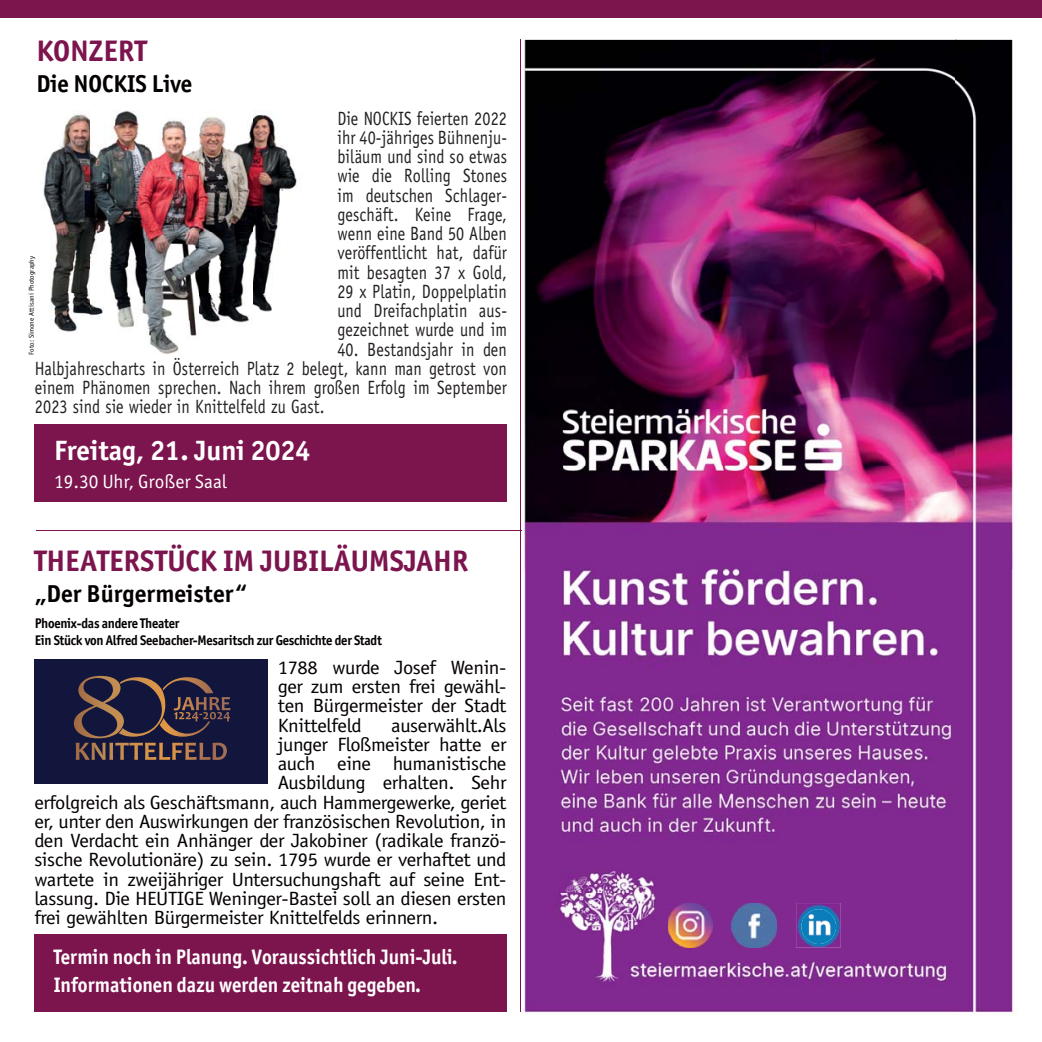
<style>
.page{position:relative;width:1042px;height:1042px;background:#fff}
.page>*{position:absolute;margin:0;border:0;box-sizing:border-box;transform-origin:0 0}
.t1{font:700 29.75px "Officina Sans ITC Pro";color:#7c144d}
.t2{font:700 28px "Officina Sans ITC Pro";color:#fff}
.t3{font:700 24.5px "Officina Sans ITC Pro";color:#050000}
.t4{font:700 21px/28px "Officina Sans ITC Pro";color:#fff;scale:.93 1}
.t5{font:19.25px/19.2px "Officina Sans Std";letter-spacing:-.02em;color:#050000;text-align:justify;scale:1.07 1}
.t6{font:19.25px/19.2px "Officina Sans Std";letter-spacing:.01em;color:#231f20;text-align:justify;scale:.84 1}
.t7{font:19.25px "Officina Sans ITC Pro";color:#fff}
.t8{font:700 14px/16.8px "Officina Sans ITC Pro";letter-spacing:-.02em;color:#050000;scale:.94 1}
.t9{font:7px "Officina Sans Std";color:#050000}
</style>
<div class="page">
<div style="left:0;top:0;width:1042px;height:17px;background:#7c144d"></div>
<div style="left:35px;top:425px;width:472px;height:77px;background:#7c144d"></div>
<hr style="left:36px;top:530px;width:485px;height:1px;background:#7c144d">
<hr style="left:520px;top:40px;width:1px;height:972px;background:#7c144d">
<div style="left:34px;top:934px;width:472px;height:77px;background:#7c144d"></div>
<div style="left:34px;top:660px;width:234px;height:124px;background:#12163c"></div>
<svg style="left:74px;top:676px;width:156px;height:62px"></svg>
<img style="left:43px;top:111px;width:254px;height:244px">
<img style="left:522px;top:40px;width:495px;height:973px">
<img style="left:732px;top:903px;width:44px;height:44px">
<img style="left:668px;top:903px;width:44px;height:44px">
<img style="left:796px;top:903px;width:45px;height:44px">
<img style="left:801px;top:909px;width:35px;height:35px;border-radius:50%">
<h1 class="t1" style="left:36px;top:40px;width:112px">KONZERT</h1>
<p class="t3" style="left:36px;top:75px;width:157px">Die NOCKIS Live</p>
<p class="t6" style="left:337px;top:111px;width:203px">Die NOCKIS feierten 2022 ihr 40-jähriges Bühnenju&shy;biläum und sind so etwas wie die Rolling Stones im deutschen Schlager&shy;geschäft. Keine Frage, wenn eine Band 50 Alben veröffentlicht hat, dafür mit besagten 37 x Gold, 29 x Platin, Doppelplatin und Dreifachplatin aus&shy;gezeichnet wurde und im</p>
<p class="t6" style="left:35px;top:342px;width:563px;text-indent:302px">40. Bestandsjahr in den Halbjahrescharts in Österreich Platz 2 belegt, kann man getrost von einem Phänomen sprechen. Nach ihrem großen Erfolg im September 2023 sind sie wieder in Knittelfeld zu Gast.</p>
<h2 class="t2" style="left:54px;top:440px;width:258px">Freitag, 21. Juni 2024</h2>
<p class="t7" style="left:54px;top:474px;width:174px">19.30 Uhr, Großer Saal</p>
<p class="t9" style="left:29px;top:355px;width:100px;rotate:-90deg">Foto: Simone Attisani Photography</p>
<h1 class="t1" style="left:34px;top:549px;width:435px">THEATERSTÜCK IM JUBILÄUMSJAHR</h1>
<p class="t3" style="left:34px;top:584px;width:214px">„Der Bürgermeister“</p>
<p class="t8" style="left:35px;top:616px;width:371px">Phoenix-das andere Theater<br>Ein Stück von Alfred Seebacher-Mesaritsch zur Geschichte der Stadt</p>
<p class="t5" style="left:278px;top:660px;width:215px">1788 wurde Josef Wenin&shy;ger zum ersten frei gewähl&shy;ten Bürgermeister der Stadt Knittelfeld</p>
<p class="t5" style="left:391px;top:717px;width:109px">auserwählt.Als</p>
<p class="t5" style="left:278px;top:737px;width:215px">junger Floßmeister hatte er</p>
<p class="t5" style="left:278px;top:756px;width:215px">auch eine humanistische</p>
<p class="t5" style="left:278px;top:775px;width:215px">Ausbildung erhalten. Sehr</p>
<p class="t5" style="left:34px;top:794px;width:443px">erfolgreich als Geschäftsmann, auch Hammergewerke, geriet</p>
<p class="t5" style="left:34px;top:814px;width:443px">er, unter den Auswirkungen der französischen Revolution, in</p>
<p class="t5" style="left:34px;top:833px;width:443px">den Verdacht ein Anhänger der Jakobiner (radikale franzö-</p>
<p class="t5" style="left:34px;top:852px;width:443px">sische Revolutionäre) zu sein. 1795 wurde er verhaftet und</p>
<p class="t5" style="left:34px;top:871px;width:443px">wartete in zweijähriger Untersuchungshaft auf seine Ent-</p>
<p class="t5" style="left:34px;top:891px;width:443px">lassung. Die HEUTIGE Weninger-Bastei soll an diesen ersten</p>
<p class="t5" style="left:34px;top:910px;width:379px">frei gewählten Bürgermeister Knittelfelds erinnern.</p>
<p class="t4" style="left:54px;top:945px;width:436px">Termin noch in Planung. Voraussichtlich Juni-Juli.<br>Informationen dazu werden zeitnah gegeben.</p>
</div>
